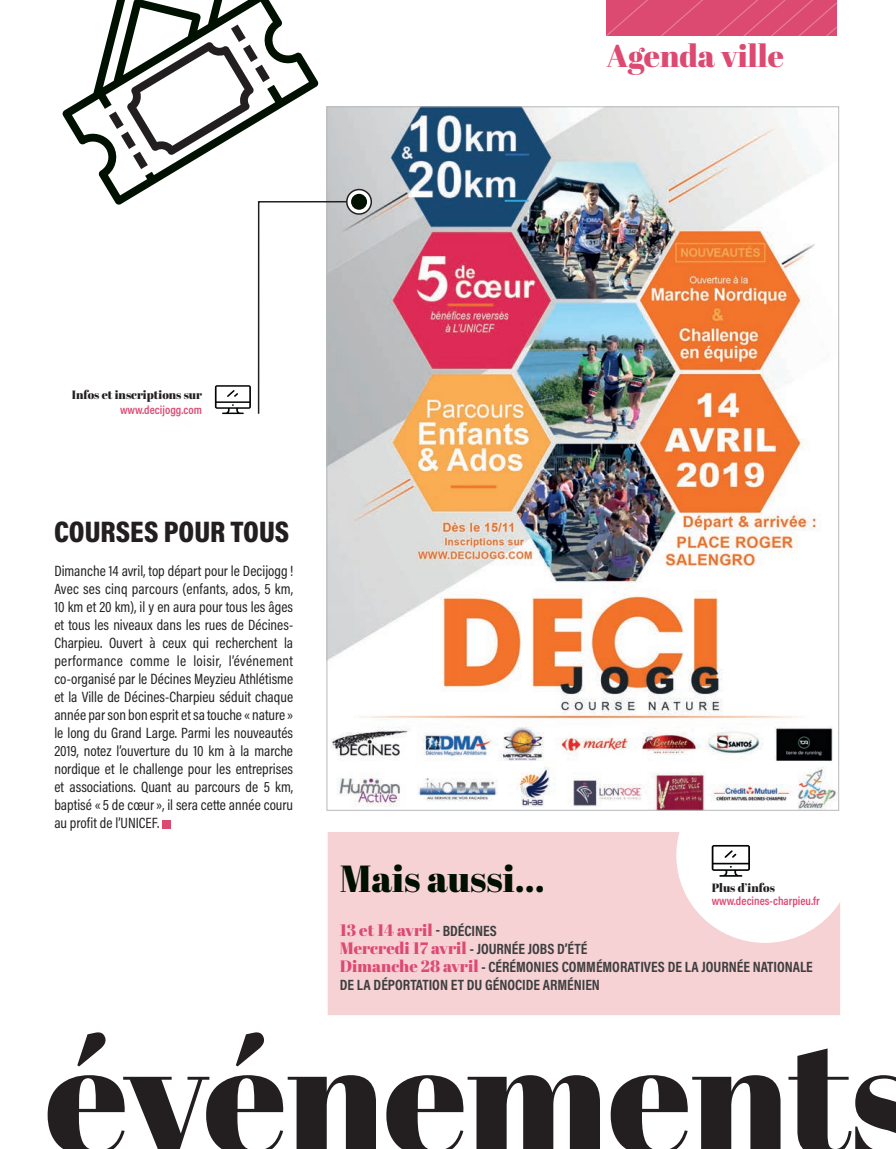
<style>
.page{position:relative;width:896px;height:1149px;background:#fff}
.page>*{position:absolute;margin:0;border:0;box-sizing:border-box;transform-origin:0 0}
.t1{font:161.85px "Abril Fatface";letter-spacing:-.01em;color:#231f20}
.t2{font:37.65px "Abril Fatface";color:#001101}
.t3{font:31.5px "Abril Fatface";color:#dc4a72}
.t4{font:900 30px "Acumin Pro Cond";color:#231f20}
.t5{font:16.5px "Abril Fatface";color:#dc4a72}
.t6{font:15px/18px "Acumin Pro Cond";color:#231f20;text-align:justify}
.t7{font:700 15px/18px "Acumin Pro Cond";color:#3e3e3f}
.t8{font:600 12px "Acumin Pro Cond";color:#dc4a72}
.t9{font:12px "Abril Fatface";color:#231f20}
.s1{font-family:"Acumin Pro Cond";font-weight:700;font-size:15px;color:#3e3e3f}
.s2{font-family:"Abril Fatface";font-weight:400;font-size:16.5px;color:#dc4a72}
</style>
<div class="page">
<svg style="left:327px;top:832px;width:512px;height:183px;fill:#f6d2d5"></svg>
<div style="left:606px;top:0;width:230px;height:36px;background:#dc4a72"></div>
<img style="left:328px;top:109px;width:508px;height:699px">
<div style="left:162px;top:819px;width:8px;height:9px;background:#dc4a72"></div>
<svg style="left:257px;top:200px;width:101px;height:215px"></svg>
<svg style="left:346px;top:189px;width:25px;height:25px"></svg>
<div style="left:346px;top:189px;width:26px;height:26px;border:2px solid #231f20;border-radius:50%"></div>
<div style="left:351px;top:194px;width:16px;height:16px;background:#001101;border-radius:50%"></div>
<svg style="left:62px;top:0;width:256px;height:205px"></svg>
<svg style="left:109px;top:25px;width:161px;height:144px"></svg>
<svg style="left:711px;top:844px;width:38px;height:32px"></svg>
<svg style="left:215px;top:385px;width:36px;height:29px"></svg>
<h3 class="t3" style="left:606px;top:34px;width:179px">Agenda ville</h3>
<p class="t9" style="left:72px;top:386px;width:132px">Infos et inscriptions sur</p>
<p class="t8" style="left:120px;top:402px;width:83px">www.decijogg.com</p>
<h3 class="t4" style="left:54px;top:511px;width:237px">COURSES POUR TOUS</h3>
<p class="t6" style="left:54px;top:561px;width:240px">Dimanche 14 avril, top départ pour le Decijogg !<br>Avec ses cinq parcours (enfants, ados, 5 km, 10 km et 20 km), il y en aura pour tous les âges et tous les niveaux dans les rues de Décines-Charpieu. Ouvert à ceux qui recherchent la performance comme le loisir, l’événement co-organisé par le Décines Meyzieu Athlétisme et la Ville de Décines-Charpieu séduit chaque année par son bon esprit et sa touche « nature » le long du Grand Large. Parmi les nouveautés 2019, notez l’ouverture du 10 km à la marche nordique et le challenge pour les entreprises et associations. Quant au parcours de 5 km, baptisé « 5 de cœur », il sera cette année couru au profit de l’UNICEF.</p>
<h2 class="t2" style="left:340px;top:851px;width:206px">Mais aussi…</h2>
<p class="t9" style="left:711px;top:879px;width:65px">Plus d’infos</p>
<p class="t8" style="left:711px;top:892px;width:109px">www.decines-charpieu.fr</p>
<p class="t5" style="left:339px;top:918px;width:158px">13 et 14 avril <span class="s1">- BDÉCINES</span></p>
<p class="t7" style="left:339px;top:939px;width:474px"><span class="s2">Mercredi 17 avril</span> - JOURNÉE JOBS D’ÉTÉ<br><span class="s2">Dimanche 28 avril</span> - CÉRÉMONIES COMMÉMORATIVES DE LA JOURNÉE NATIONALE<br>DE LA DÉPORTATION ET DU GÉNOCIDE ARMÉNIEN</p>
<h1 class="t1" style="left:45px;top:982px;width:876px">événements</h1>
</div>
